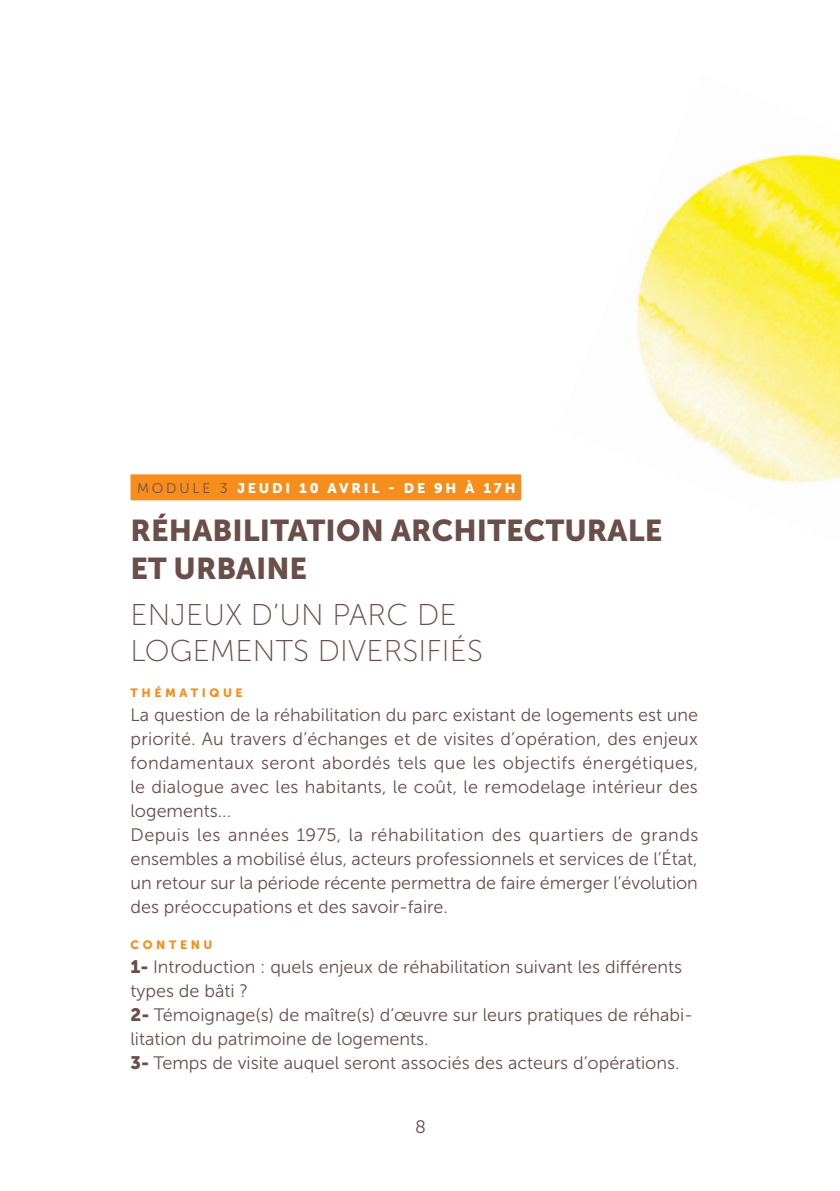
<style>
.page{position:relative;width:840px;height:1191px;background:#fff}
.page>*{position:absolute;margin:0;border:0;box-sizing:border-box;transform-origin:0 0}
.t1{font:30px/38px "Museo Sans 900";letter-spacing:.005em;color:#6a4e4a}
.t2{font:30px/36px "Museo Sans 100";letter-spacing:.005em;color:#6a4e4a}
.t3{font:18px/24px "Museo Sans 300";color:#6a4e4a}
.t4{font:14px "Museo Sans 900";letter-spacing:.2em;color:#fff}
.t5{font:14px "Museo Sans 300";color:#6a4e4a}
.t6{font:12px "Museo Sans 900";letter-spacing:.3em;color:#f68e1e}
.s1{font-family:"Museo Sans 300";color:#6a4e4a}
.s2{font-family:"Museo Sans 900"}
</style>
<div class="page">
<img style="left:636px;top:154px;width:203px;height:329px">
<div style="left:130px;top:474px;width:391px;height:26px;background:#f68e1e"></div>
<p class="t5" style="left:137px;top:481px;width:28px">Module</p>
<p class="t4" style="left:220px;top:480px;width:120px"><span class="s1">3</span> JEU DI 10 AVR</p>
<p class="t4" style="left:363px;top:480px;width:51px">IL - DE</p>
<p class="t4" style="left:434px;top:480px;width:83px">9H À 17H</p>
<h1 class="t1" style="left:130px;top:511px;width:533px">RÉ HABILITATION ARCHITECTU RALE<br>ET URBAINE</h1>
<h1 class="t2" style="left:130px;top:597px;width:219px">ENJEUX D’UN PAR</h1>
<h1 class="t2" style="left:130px;top:597px;width:350px;text-indent:256px">C DE<br>LOGEMENTS DIVERSIFIÉS</h1>
<p class="t6" style="left:130px;top:686px;width:113px">TH ÉMATI QUE</p>
<p class="t3" style="left:130px;top:703px;width:569px">La question de la réhabilitation du parc existant de logements est une priorité. Au travers d’échanges et de visites d’opération, des enjeux fondamentaux seront abordés tels que les objectifs énergétiques, le dialogue avec les habitants, le coût, le remodelage intérieur des logements...<br>Depuis les années 1975, la réhabilitation des quartiers de grands ensembles a mobilisé élus, acteurs professionnels et services de l’État, un retour sur la période récente permettra de faire émerger l’évolution des préoccupations et des savoir-faire.</p>
<p class="t6" style="left:130px;top:938px;width:82px">CO NT ENU</p>
<p class="t3" style="left:130px;top:955px;width:563px"><span class="s2">1-</span> Introduction : quels enjeux de réhabilitation suivant les différents types de bâti ?<br><span class="s2">2-</span> Témoignage(s) de maître(s) d’œuvre sur leurs pratiques de réhabi&shy;litation du patrimoine de logements.<br><span class="s2">3-</span> Temps de visite auquel seront associés des acteurs d’opérations.</p>
<p class="t3" style="left:415px;top:1114px;width:12px">8</p>
</div>
